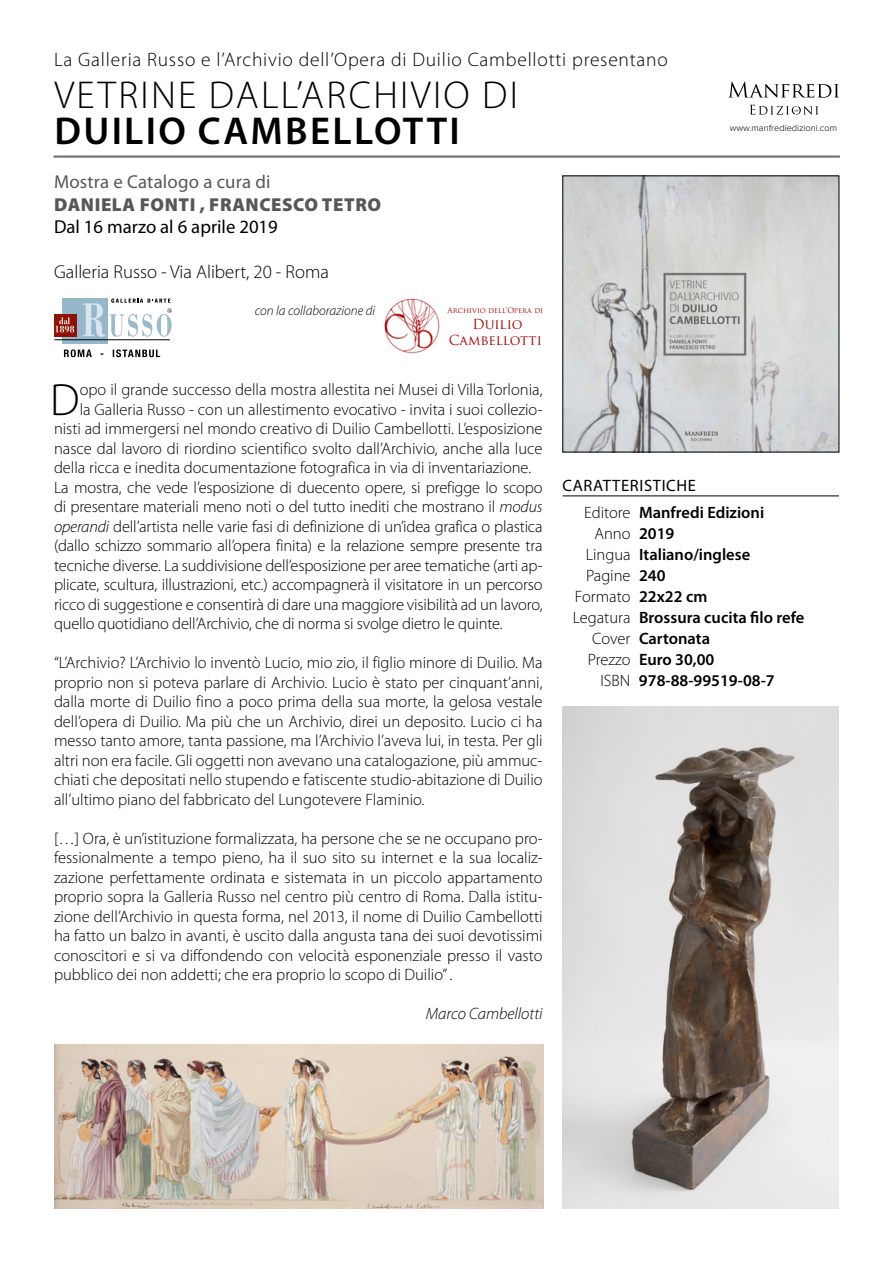
<style>
.page{position:relative;width:893px;height:1263px;background:#fff}
.page>*{position:absolute;margin:0;border:0;box-sizing:border-box;transform-origin:0 0}
.t1{font:300 45.45px "Myriad Pro";color:#000}
.t2{font:300 39px "Myriad Pro";letter-spacing:.06em;color:#000}
.t3{font:600 39px "Myriad Pro";letter-spacing:.06em;color:#000}
.t4{font:300 19.5px "Myriad Pro";letter-spacing:.04em;color:#000}
.t5{font:300 18.75px "Myriad Pro";color:#000}
.t6{font:900 18.75px "Myriad Pro";letter-spacing:.03em;color:#575756}
.t7{font:18.75px "Myriad Pro";color:#000}
.t8{font:18.75px "Myriad Pro";letter-spacing:.01em;color:#575756}
.t9{font:300 16.5px/19.5px "Myriad Pro";letter-spacing:-.01em;color:#000;text-align:justify}
.t10{font:600 16.5px/26.7px "Myriad Pro";color:#000}
.t11{font:italic 300 16.5px "Myriad Pro";color:#000}
.t12{font:italic 300 13.5px "Myriad Pro";color:#000}
.t13{font:13.5px/16.2px "Trajan Pro";color:#a80000;text-align:center}
.t14{font:300 9.3px "Proxima Nova";color:#000}
.t15{font:7.5px "Trajan Pro";color:#a80000}
.s1{font-style:italic}
.s2{font-weight:400}
.s3{font-weight:300}
.s4{font-weight:600}
</style>
<div class="page">
<img style="left:565px;top:178px;width:272px;height:272px">
<hr style="left:54px;top:155px;width:786px;height:3px;background:#7b7572">
<hr style="left:563px;top:496px;width:276px;height:1px;background:#000">
<svg style="left:728px;top:82px;width:111px;height:16px"></svg>
<svg style="left:750px;top:105px;width:68px;height:10px"></svg>
<img style="left:54px;top:1044px;width:489px;height:165px">
<img style="left:563px;top:707px;width:276px;height:502px">
<img style="left:384px;top:298px;width:56px;height:56px">
<div style="left:62px;top:299px;width:46px;height:45px;background:#95b7ca"></div>
<div style="left:54px;top:314px;width:22px;height:23px;background:#911004"></div>
<hr style="left:54px;top:339px;width:116px;height:1px;background:#000">
<svg style="left:55px;top:317px;width:19px;height:15px"></svg>
<svg style="left:83px;top:298px;width:89px;height:39px"></svg>
<svg style="left:64px;top:349px;width:96px;height:8px"></svg>
<p class="t4" style="left:54px;top:48px;width:615px">La Galleria Russo e l’Archivio dell’Opera di Duilio Cambellotti presentano</p>
<h2 class="t2" style="left:54px;top:73px;width:465px">VETRINE DALL’ARCHIVIO DI</h2>
<h2 class="t3" style="left:54px;top:109px;width:407px">DUILIO CAMBELLOTTI</h2>
<p class="t8" style="left:54px;top:172px;width:218px">Mostra e Catalogo a cura di</p>
<p class="t6" style="left:54px;top:192px;width:328px">DANIELA FONTI , FRANCESCO TETRO</p>
<p class="t7" style="left:54px;top:217px;width:225px">Dal 16 marzo al 6 aprile 2019</p>
<p class="t5" style="left:54px;top:262px;width:277px">Galleria Russo - Via Alibert, 20 - Roma</p>
<p class="t12" style="left:255px;top:303px;width:122px">con la collaborazione di</p>
<p class="t15" style="left:448px;top:305px;width:97px">Archivio dell’Opera di</p>
<p class="t13" style="left:449px;top:316px;width:95px">Duilio<br>Cambellotti</p>
<p class="t14" style="left:730px;top:123px;width:109px">www.manfrediedizioni.com</p>
<h1 class="t1" style="left:50px;top:374px;width:31px">D</h1>
<p class="t9" style="left:80px;top:380px;width:464px">opo il grande successo della mostra allestita nei Musei di Villa Torlonia,</p>
<p class="t9" style="left:80px;top:400px;width:464px">la Galleria Russo - con un allestimento evocativo - invita i suoi collezio-</p>
<p class="t9" style="left:54px;top:419px;width:490px">nisti ad immergersi nel mondo creativo di Duilio Cambellotti. L’esposizione</p>
<p class="t9" style="left:54px;top:439px;width:490px">nasce dal lavoro di riordino scientifico svolto dall’Archivio, anche alla luce</p>
<p class="t9" style="left:54px;top:458px;width:479px">della ricca e inedita documentazione fotografica in via di inventariazione.</p>
<p class="t9" style="left:54px;top:478px;width:490px">La mostra, che vede l’esposizione di duecento opere, si prefigge lo scopo</p>
<p class="t9" style="left:54px;top:497px;width:490px">di presentare materiali meno noti o del tutto inediti che mostrano il <span class="s1">modus</span></p>
<p class="t9" style="left:54px;top:517px;width:490px"><span class="s1">operandi</span> dell’artista nelle varie fasi di definizione di un’idea grafica o plastica</p>
<p class="t9" style="left:54px;top:536px;width:490px">(dallo schizzo sommario all’opera finita) e la relazione sempre presente tra</p>
<p class="t9" style="left:54px;top:556px;width:490px">tecniche diverse. La suddivisione dell’esposizione per aree tematiche (arti ap-</p>
<p class="t9" style="left:54px;top:575px;width:490px">plicate, scultura, illustrazioni, etc.) accompagnerà il visitatore in un percorso</p>
<p class="t9" style="left:54px;top:595px;width:490px">ricco di suggestione e consentirà di dare una maggiore visibilità ad un lavoro,</p>
<p class="t9" style="left:54px;top:614px;width:450px">quello quotidiano dell’Archivio, che di norma si svolge dietro le quinte.</p>
<p class="t9" style="left:54px;top:653px;width:490px">“L’Archivio? L’Archivio lo inventò Lucio, mio zio, il figlio minore di Duilio. Ma proprio non si poteva parlare di Archivio. Lucio è stato per cinquant’anni, dalla morte di Duilio fino a poco prima della sua morte, la gelosa vestale dell’opera di Duilio. Ma più che un Archivio, direi un deposito. Lucio ci ha messo tanto amore, tanta passione, ma l’Archivio l’aveva lui, in testa. Per gli altri non era facile. Gli oggetti non avevano una catalogazione, più ammuc&shy;chiati che depositati nello stupendo e fatiscente studio-abitazione di Duilio all’ultimo piano del fabbricato del Lungotevere Flaminio.</p>
<p class="t9" style="left:54px;top:829px;width:490px">[…] Ora, è un’istituzione formalizzata, ha persone che se ne occupano pro&shy;fessionalmente a tempo pieno, ha il suo sito su internet e la sua localiz&shy;zazione perfettamente ordinata e sistemata in un piccolo appartamento proprio sopra la Galleria Russo nel centro più centro di Roma. Dalla istitu&shy;zione dell’Archivio in questa forma, nel 2013, il nome di Duilio Cambellotti ha fatto un balzo in avanti, è uscito dalla angusta tana dei suoi devotissimi conoscitori e si va diffondendo con velocità esponenziale presso il vasto pubblico dei non addetti; che era proprio lo scopo di Duilio” .</p>
<p class="t11" style="left:426px;top:1005px;width:118px">Marco Cambellotti</p>
<p class="t10" style="left:584px;top:473px;width:182px;text-indent:-22px"><span class="s2">CARATTERISTICHE<br></span><span class="s3">Editore</span> Manfredi Edizioni</p>
<p class="t9" style="left:594px;top:524px;width:81px">Anno <span class="s4">2019</span></p>
<p class="t10" style="left:586px;top:541px;width:166px"><span class="s3">Lingua</span> Italiano/inglese</p>
<p class="t9" style="left:586px;top:566px;width:81px">Pagine <span class="s4">240</span></p>
<p class="t9" style="left:575px;top:587px;width:134px">Formato <span class="s4">22x22 cm</span></p>
<p class="t10" style="left:573px;top:604px;width:233px"><span class="s3">Legatura</span> Brossura cucita filo refe</p>
<p class="t10" style="left:592px;top:625px;width:119px"><span class="s3">Cover</span> Cartonata</p>
<p class="t10" style="left:588px;top:646px;width:128px"><span class="s3">Prezzo</span> Euro 30,00</p>
<p class="t10" style="left:600px;top:667px;width:176px"><span class="s3">ISBN</span> 978-88-99519-08-7</p>
</div>
